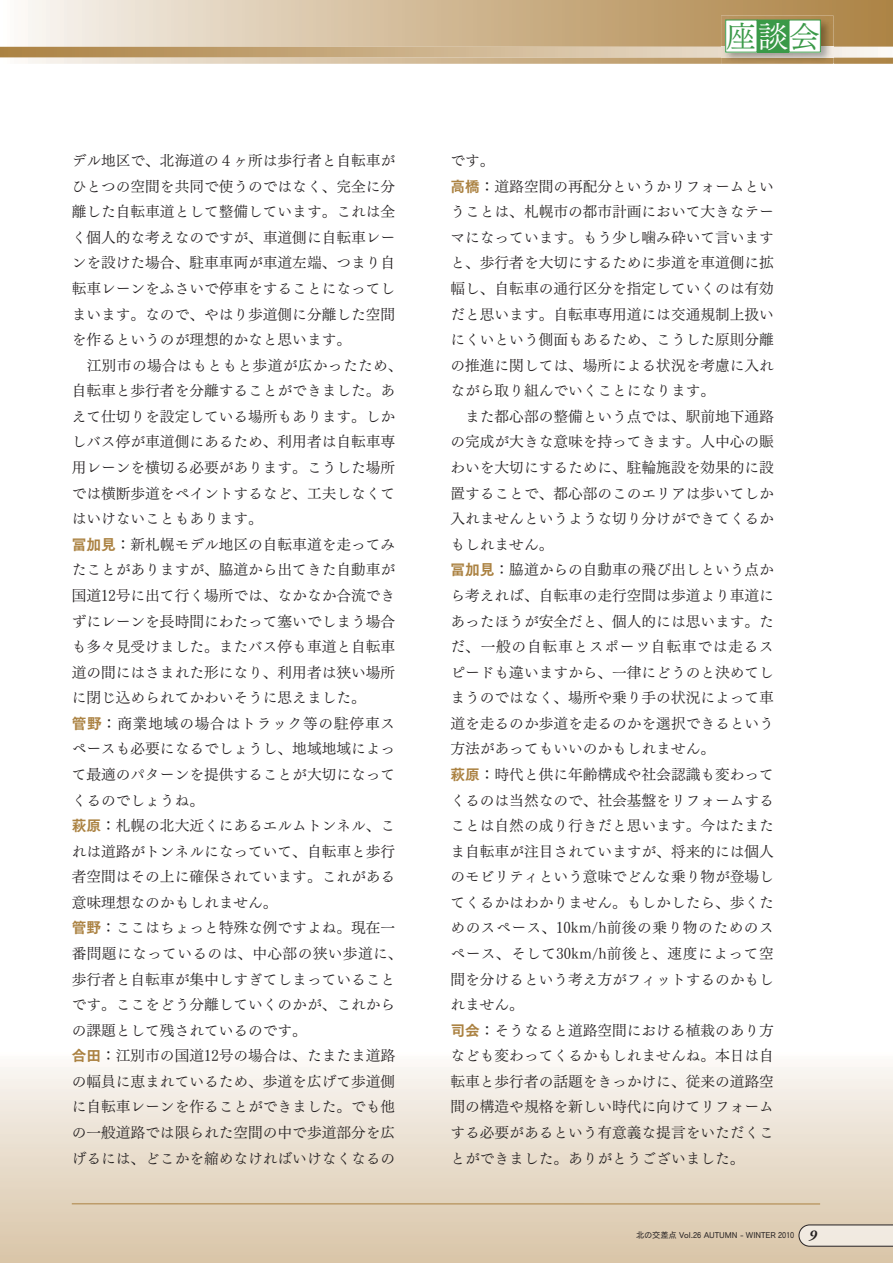
<style>
.page{position:relative;width:893px;height:1263px;background:#fff}
.page>*{position:absolute;margin:0;border:0;box-sizing:border-box;transform-origin:0 0}
.t1{font:30.15px "Tsuku Min Pro R 90 msp RKSJ H";color:#3a9948}
.t2{font:14.7px/25.7px "Tsuku Min Pro R 90 msp RKSJ H";color:#231f20}
.t3{font:8.25px "Cezanne Pro M 90 msp RKSJ H";letter-spacing:-.01em;color:#231f20}
.s1{color:#fff}
.s2{font-family:"Tsuku Go Pro E 90 msp RKSJ H";color:#ab8242}
.s3{font-family:"Adobe Garamond Pro";font-weight:700;font-style:italic;font-size:15px}
</style>
<div class="page">
<svg style="left:0;top:1066px;width:893px;height:197px;background:#e8dccb"></svg>
<svg style="left:0;top:0;width:893px;height:64px;background:#d4be9e"></svg>
<svg style="left:0;top:47px;width:893px;height:10px;background:#cbb18a"></svg>
<img style="left:721px;top:16px;width:112px;height:48px">
<img style="left:721px;top:47px;width:112px;height:10px">
<div style="left:757px;top:20px;width:32px;height:32px;background:#3a9948"></div>
<div style="left:726px;top:20px;width:31px;height:32px;background:#fff"></div>
<div style="left:789px;top:20px;width:31px;height:32px;background:#fff"></div>
<hr style="left:72px;top:1203px;width:748px;height:1px;background:#ab8242">
<svg style="left:798px;top:1224px;width:95px;height:23px;background:#dcd5cc"></svg>
<h1 class="t1" style="left:726px;top:25px;width:95px">座<span class="s1">談</span>会</h1>
<p class="t2" style="left:72px;top:150px;width:332px">デル地区で、北海道の４ヶ所は歩行者と自転車がひとつの空間を共同で使うのではなく、完全に分離した自転車道として整備しています。これは全く個人的な考えなのですが、車道側に自転車レーンを設けた場合、駐車車両が車道左端、つまり自転車レーンをふさいで停車をすることになってしまいます。なので、やはり歩道側に分離した空間を作るというのが理想的かなと思います。<br>　江別市の場合はもともと歩道が広かったため、自転車と歩行者を分離することができました。あえて仕切りを設定している場所もあります。しかしバス停が車道側にあるため、利用者は自転車専用レーンを横切る必要があります。こうした場所では横断歩道をペイントするなど、工夫しなくてはいけないこともあります。<br><span class="s2">冨加見</span>：新札幌モデル地区の自転車道を走ってみたことがありますが、脇道から出てきた自動車が国道12号に出て行く場所では、なかなか合流できずにレーンを長時間にわたって塞いでしまう場合も多々見受けました。またバス停も車道と自転車道の間にはさまれた形になり、利用者は狭い場所に閉じ込められてかわいそうに思えました。<br><span class="s2">管野</span>：商業地域の場合はトラック等の駐停車スペースも必要になるでしょうし、地域地域によって最適のパターンを提供することが大切になってくるのでしょうね。<br><span class="s2">萩原</span>：札幌の北大近くにあるエルムトンネル、これは道路がトンネルになっていて、自転車と歩行者空間はその上に確保されています。これがある意味理想なのかもしれません。<br><span class="s2">管野</span>：ここはちょっと特殊な例ですよね。現在一番問題になっているのは、中心部の狭い歩道に、歩行者と自転車が集中しすぎてしまっていることです。ここをどう分離していくのかが、これからの課題として残されているのです。<br><span class="s2">合田</span>：江別市の国道12号の場合は、たまたま道路の幅員に恵まれているため、歩道を広げて歩道側に自転車レーンを作ることができました。でも他の一般道路では限られた空間の中で歩道部分を広げるには、どこかを縮めなければいけなくなるの</p>
<p class="t2" style="left:450px;top:150px;width:325px">です。<br><span class="s2">高橋</span>：道路空間の再配分というかリフォームということは、札幌市の都市計画において大きなテーマになっています。もう少し噛み砕いて言いますと、歩行者を大切にするために歩道を車道側に拡幅し、自転車の通行区分を指定していくのは有効だと思います。自転車専用道には交通規制上扱いにくいという側面もあるため、こうした原則分離の推進に関しては、場所による状況を考慮に入れながら取り組んでいくことになります。<br>　また都心部の整備という点では、駅前地下通路の完成が大きな意味を持ってきます。人中心の賑わいを大切にするために、駐輪施設を効果的に設置することで、都心部のこのエリアは歩いてしか入れませんというような切り分けができてくるかもしれません。<br><span class="s2">冨加見</span>：脇道からの自動車の飛び出しという点から考えれば、自転車の走行空間は歩道より車道にあったほうが安全だと、個人的には思います。ただ、一般の自転車とスポーツ自転車では走るスピードも違いますから、一律にどうのと決めてしまうのではなく、場所や乗り手の状況によって車道を走るのか歩道を走るのかを選択できるという方法があってもいいのかもしれません。<br><span class="s2">萩原</span>：時代と供に年齢構成や社会認識も変わってくるのは当然なので、社会基盤をリフォームすることは自然の成り行きだと思います。今はたまたま自転車が注目されていますが、将来的には個人のモビリティという意味でどんな乗り物が登場してくるかはわかりません。もしかしたら、歩くためのスペース、10km/h前後の乗り物のためのスペース、そして30km/h前後と、速度によって空間を分けるという考え方がフィットするのかもしれません。<br><span class="s2">司会</span>：そうなると道路空間における植栽のあり方なども変わってくるかもしれませんね。本日は自転車と歩行者の話題をきっかけに、従来の道路空間の構造や規格を新しい時代に向けてリフォームする必要があるという有意義な提言をいただくことができました。ありがとうございました。</p>
<p class="t3" style="left:636px;top:1232px;width:182px">北の交差点 Vol.26 AUTUMN - WINTER 2010 <span class="s3">9</span></p>
</div>
